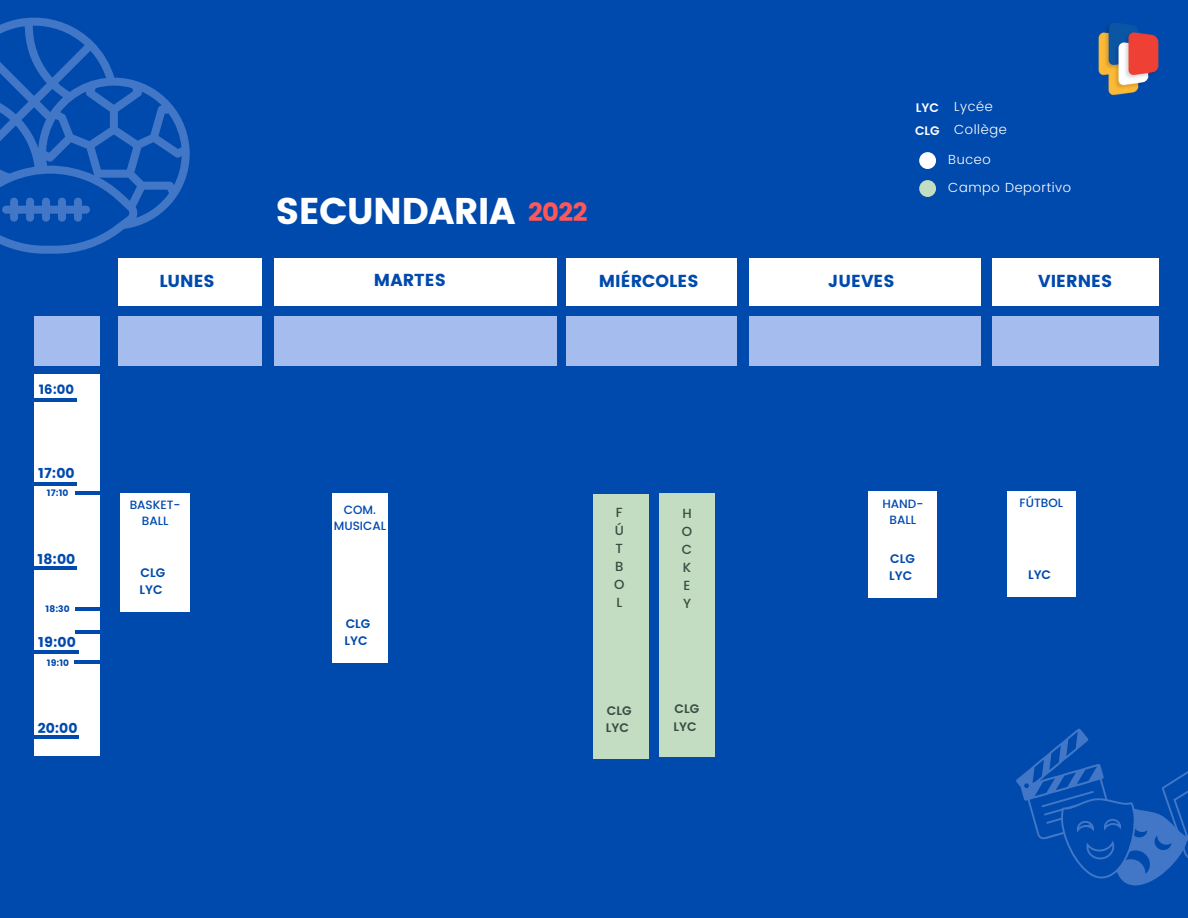
<style>
.page{position:relative;width:1188px;height:918px;background:#004aad}
.page>*{position:absolute;margin:0;border:0;box-sizing:border-box;transform-origin:0 0}
.t1{font:37.05px "Poppins";letter-spacing:-.02em;color:#fff}
.t2{font:25.8px "Poppins";color:#ff5757}
.t3{font:17.25px "Poppins";color:#004aad}
.t4{font:13.95px "Poppins";color:#004aad}
.t5{font:300 13.2px "Poppins";letter-spacing:.045em;color:#fff}
.t6{font:500 13.2px "Poppins";color:#3b4c42}
.t7{font:13.2px "Poppins";color:#004aad}
.t8{font:600 12.3px "Poppins";color:#004aad}
.t9{font:600 12.3px "Poppins";color:#3b4c42}
.t10{font:600 12.3px "Poppins";color:#fff}
.t11{font:500 12px "Poppins";color:#004aad}
.t12{font:9px "Poppins";color:#004aad}
</style>
<div class="page">
<div style="left:118px;top:258px;width:144px;height:48px;background:#fff"></div>
<div style="left:274px;top:258px;width:283px;height:48px;background:#fff"></div>
<div style="left:34px;top:316px;width:65px;height:50px;background:#a5bcee"></div>
<div style="left:34px;top:374px;width:65px;height:382px;background:#fff"></div>
<div style="left:566px;top:258px;width:171px;height:48px;background:#fff"></div>
<div style="left:118px;top:316px;width:144px;height:50px;background:#a5bcee"></div>
<div style="left:332px;top:493px;width:56px;height:169px;background:#fff"></div>
<div style="left:660px;top:494px;width:55px;height:263px;background:#c2ddc2"></div>
<div style="left:274px;top:316px;width:283px;height:50px;background:#a5bcee"></div>
<div style="left:566px;top:316px;width:171px;height:50px;background:#a5bcee"></div>
<div style="left:749px;top:258px;width:232px;height:48px;background:#fff"></div>
<svg style="left:1016px;top:729px;width:172px;height:157px"></svg>
<div style="left:594px;top:494px;width:55px;height:265px;background:#c2ddc2"></div>
<div style="left:992px;top:258px;width:167px;height:48px;background:#fff"></div>
<div style="left:749px;top:316px;width:232px;height:50px;background:#a5bcee"></div>
<div style="left:992px;top:316px;width:167px;height:50px;background:#a5bcee"></div>
<div style="left:919px;top:152px;width:17px;height:17px;background:#fff;border-radius:50%"></div>
<div style="left:919px;top:180px;width:17px;height:17px;background:#c2ddc2;border-radius:50%"></div>
<hr style="left:24px;top:482px;width:53px;height:3px;background:#004aad">
<hr style="left:24px;top:398px;width:53px;height:3px;background:#004aad">
<hr style="left:24px;top:566px;width:53px;height:3px;background:#004aad">
<hr style="left:26px;top:735px;width:53px;height:3px;background:#004aad">
<hr style="left:26px;top:650px;width:53px;height:3px;background:#004aad">
<hr style="left:76px;top:630px;width:52px;height:4px;background:#004aad">
<hr style="left:76px;top:607px;width:52px;height:3px;background:#004aad">
<hr style="left:75px;top:661px;width:52px;height:3px;background:#004aad">
<hr style="left:76px;top:491px;width:52px;height:3px;background:#004aad">
<img style="left:1098px;top:24px;width:61px;height:72px">
<div style="left:120px;top:494px;width:70px;height:118px;background:#fff"></div>
<div style="left:868px;top:491px;width:69px;height:107px;background:#fff"></div>
<div style="left:1007px;top:491px;width:68px;height:106px;background:#fff"></div>
<svg style="left:0;top:17px;width:190px;height:237px"></svg>
<svg style="left:2px;top:198px;width:88px;height:24px"></svg>
<p class="t7" style="left:39px;top:381px;width:37px">16:00</p>
<p class="t4" style="left:38px;top:465px;width:38px">17:00</p>
<p class="t12" style="left:47px;top:488px;width:23px">17:10</p>
<p class="t4" style="left:38px;top:551px;width:39px">18:00</p>
<p class="t12" style="left:46px;top:604px;width:25px">18:30</p>
<p class="t4" style="left:38px;top:634px;width:39px">19:00</p>
<p class="t12" style="left:47px;top:657px;width:24px">19:10</p>
<p class="t4" style="left:38px;top:720px;width:41px">20:00</p>
<p class="t10" style="left:916px;top:100px;width:25px">LYC</p>
<p class="t5" style="left:954px;top:99px;width:40px">Lycée</p>
<p class="t10" style="left:915px;top:123px;width:26px">CLG</p>
<p class="t5" style="left:954px;top:122px;width:54px">Collège</p>
<p class="t1" style="left:276px;top:190px;width:241px">SECUNDARIA</p>
<p class="t2" style="left:528px;top:197px;width:61px">2022</p>
<p class="t5" style="left:948px;top:152px;width:44px">Buceo</p>
<p class="t5" style="left:948px;top:180px;width:124px">Campo Deportivo</p>
<p class="t3" style="left:159px;top:270px;width:57px">LUNES</p>
<p class="t3" style="left:374px;top:270px;width:73px">MARTES</p>
<p class="t3" style="left:599px;top:271px;width:101px">MIÉRCOLES</p>
<p class="t3" style="left:828px;top:271px;width:68px">JUEVES</p>
<p class="t3" style="left:1038px;top:271px;width:76px">VIERNES</p>
<p class="t11" style="left:130px;top:497px;width:52px">BASKET-</p>
<p class="t11" style="left:142px;top:513px;width:28px">BALL</p>
<p class="t8" style="left:140px;top:565px;width:26px">CLG</p>
<p class="t8" style="left:139px;top:582px;width:25px">LYC</p>
<p class="t11" style="left:344px;top:503px;width:34px">COM.</p>
<p class="t11" style="left:334px;top:519px;width:54px">MUSICAL</p>
<p class="t8" style="left:346px;top:616px;width:26px">CLG</p>
<p class="t8" style="left:345px;top:633px;width:25px">LYC</p>
<p class="t6" style="left:616px;top:505px;width:8px">F</p>
<p class="t6" style="left:615px;top:522px;width:11px">Ú</p>
<p class="t6" style="left:616px;top:540px;width:9px">T</p>
<p class="t6" style="left:615px;top:558px;width:10px">B</p>
<p class="t6" style="left:614px;top:576px;width:12px">O</p>
<p class="t6" style="left:616px;top:594px;width:7px">L</p>
<p class="t9" style="left:607px;top:704px;width:26px">CLG</p>
<p class="t9" style="left:606px;top:721px;width:25px">LYC</p>
<p class="t6" style="left:682px;top:506px;width:11px">H</p>
<p class="t6" style="left:682px;top:524px;width:12px">O</p>
<p class="t6" style="left:682px;top:542px;width:12px">C</p>
<p class="t6" style="left:683px;top:560px;width:10px">K</p>
<p class="t6" style="left:684px;top:578px;width:8px">E</p>
<p class="t6" style="left:683px;top:595px;width:9px">Y</p>
<p class="t9" style="left:675px;top:702px;width:26px">CLG</p>
<p class="t9" style="left:674px;top:719px;width:25px">LYC</p>
<p class="t11" style="left:882px;top:496px;width:43px">HAND-</p>
<p class="t11" style="left:890px;top:512px;width:28px">BALL</p>
<p class="t8" style="left:890px;top:552px;width:26px">CLG</p>
<p class="t8" style="left:889px;top:569px;width:25px">LYC</p>
<p class="t11" style="left:1020px;top:496px;width:45px">FÚTBOL</p>
<p class="t8" style="left:1028px;top:568px;width:25px">LYC</p>
</div>
